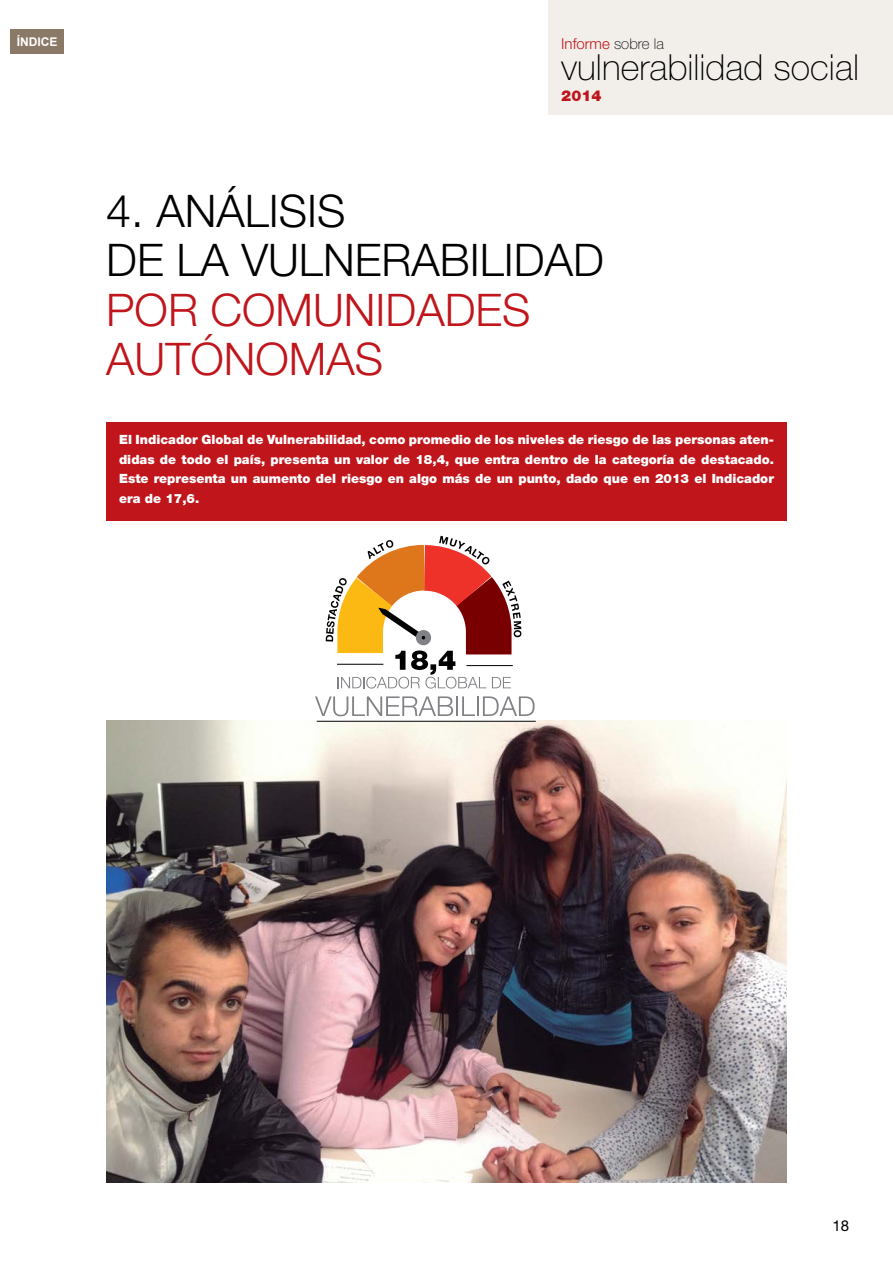
<style>
.page{position:relative;width:893px;height:1263px;background:#fff}
.page>*{position:absolute;margin:0;border:0;box-sizing:border-box;transform-origin:0 0}
.TITULO_1_CARMEN{font:300 45px "Helvetica Neue";color:#000}
.TITULO_1_CARMEN-2{font:300 45px "Helvetica Neue";color:#c0151b}
.t1{font:100 36px "Helvetica Neue";color:#000}
.t2{font:300 15px "Helvetica Neue";color:#c0151b}
.t3{font:900 15px "Helvetica Neue";color:#c0151b}
.t4{font:15px "Helvetica Neue";color:#000}
.t5{font:900 12.75px/19.5px "Helvetica Neue";color:#fff;text-align:justify}
.t6{font:700 12px "Arial";color:#fff}
.s1{font-weight:100;color:#000}
</style>
<div class="page">
<div style="left:11px;top:29px;width:53px;height:25px;background:#8a7967"></div>
<div style="left:549px;top:0;width:344px;height:115px;background:#f2efeb"></div>
<div style="left:106px;top:422px;width:681px;height:98px;background:#c0151b"></div>
<img style="left:106px;top:720px;width:681px;height:462px">
<div style="left:315px;top:536px;width:221px;height:185px;background:#fff"></div>
<svg style="left:315px;top:536px;width:220px;height:180px"></svg>
<div style="left:419px;top:633px;width:9px;height:9px;background:#000;border-radius:50%"></div>
<div style="left:416px;top:630px;width:15px;height:15px;border:6px solid #808285;border-radius:50%"></div>
<hr style="left:337px;top:664px;width:46px;height:1px;background:#000">
<hr style="left:466px;top:665px;width:47px;height:1px;background:#000">
<hr style="left:317px;top:721px;width:219px;height:1px;background:#000">
<p class="t6" style="left:17px;top:34px;width:42px">ÍNDICE</p>
<p class="t2" style="left:561px;top:35px;width:104px">Informe <span class="s1">sobre la</span></p>
<p class="t1" style="left:561px;top:47px;width:299px">vulnerabilidad social</p>
<p class="t3" style="left:561px;top:87px;width:42px">2014</p>
<p class="TITULO_1_CARMEN" style="left:106px;top:183px;width:241px">4. ANÁLISIS</p>
<p class="TITULO_1_CARMEN" style="left:106px;top:233px;width:499px">DE LA VULNERABILIDAD</p>
<p class="TITULO_1_CARMEN-2" style="left:106px;top:282px;width:426px">POR COMUNIDADES</p>
<p class="TITULO_1_CARMEN-2" style="left:106px;top:332px;width:278px">AUTÓNOMAS</p>
<p class="t5" style="left:119px;top:430px;width:656px">El Indicador Global de Vulnerabilidad, como promedio de los niveles de riesgo de las personas aten&shy;didas de todo el país, presenta un valor de 18,4, que entra dentro de la categoría de destacado.<br>Este representa un aumento del riesgo en algo más de un punto, dado que en 2013 el Indicador era de 17,6.</p>
<p class="t4" style="left:832px;top:1216px;width:18px">18</p>
</div>
